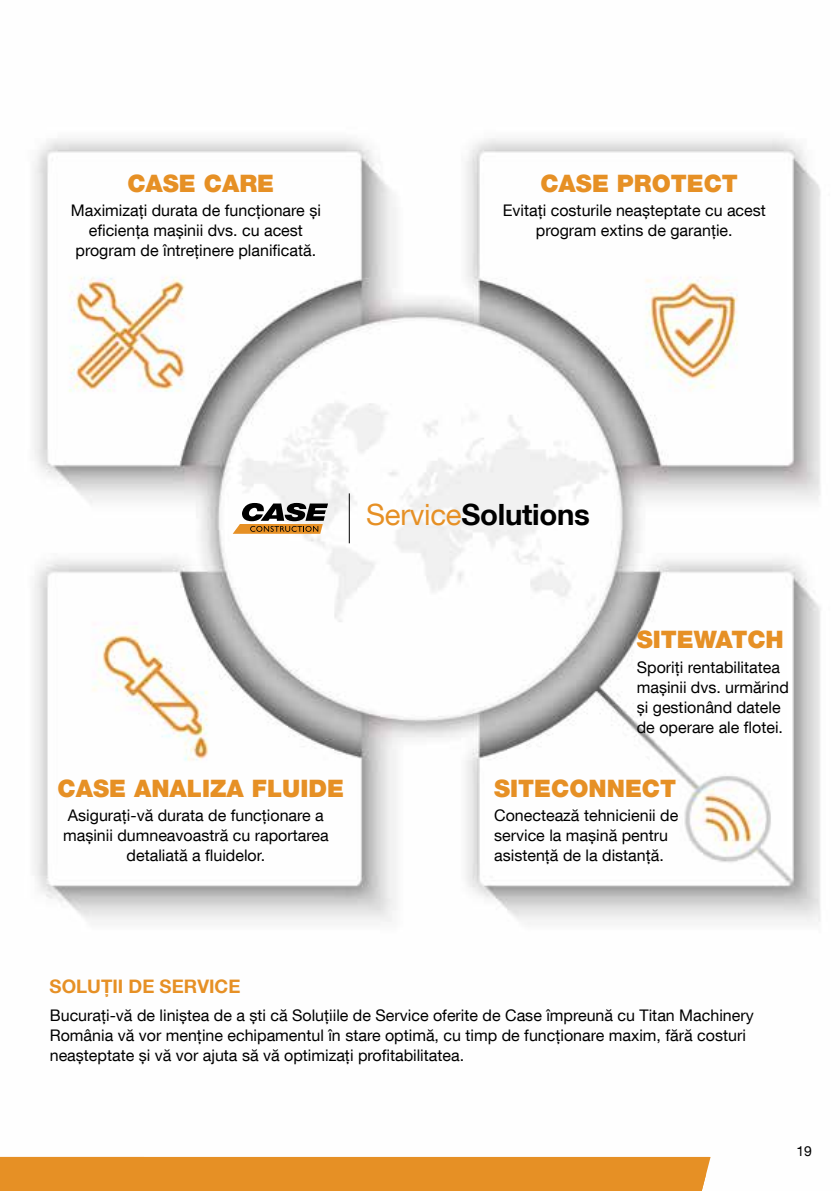
<style>
.page{position:relative;width:840px;height:1191px;background:#fff}
.page>*{position:absolute;margin:0;border:0;box-sizing:border-box;transform-origin:0 0}
.t1{font:700 29.2px "Helvetica Neue LT Com";letter-spacing:-.01em;color:#000}
.t2{font:900 24px "Helvetica Neue LT Com";color:#e69025}
.t3{font:700 18.6px "Helvetica Neue LT Com";color:#e69025}
.t4{font:16px/20px "Helvetica Neue LT Com";color:#000}
.t5{font:14px "Helvetica Neue LT Com";color:#000}
.s1{font-weight:400;color:#e69025}
</style>
<div class="page">
<img style="left:0;top:138px;width:821px;height:1021px">
<div style="left:0;top:1157px;width:710px;height:34px;background:#e69025"></div>
<svg style="left:232px;top:503px;width:96px;height:31px"></svg>
<hr style="left:349px;top:493px;width:1px;height:50px;background:#000">
<h2 class="t2" style="left:127px;top:168px;width:148px">CASE CARE</h2>
<p class="t4" style="left:71px;top:200px;width:251px;text-align:center">Maximizați durata de funcționare și eficiența mașinii dvs. cu acest program de întreținere planificată.</p>
<h2 class="t2" style="left:540px;top:168px;width:199px">CASE PROTECT</h2>
<p class="t4" style="left:502px;top:200px;width:264px;text-align:center">Evitați costurile neașteptate cu acest program extins de garanție.</p>
<h1 class="t1" style="left:366px;top:496px;width:225px"><span class="s1">Service</span>Solutions</h1>
<h2 class="t2" style="left:636px;top:625px;width:148px">SITEWATCH</h2>
<p class="t4" style="left:636px;top:656px;width:153px">Sporiți rentabilitatea mașinii dvs. urmărind și gestionând datele de operare ale flotei.</p>
<h2 class="t2" style="left:57px;top:774px;width:288px">CASE ANALIZA FLUIDE</h2>
<h2 class="t2" style="left:494px;top:774px;width:183px">SITECONNECT</h2>
<p class="t4" style="left:63px;top:805px;width:267px;text-align:center">Asigurați-vă durata de funcționare a mașinii dumneavoastră cu raportarea detaliată a fluidelor.</p>
<p class="t4" style="left:494px;top:805px;width:185px">Conectează tehnicienii de service la mașină pentru asistență de la distanță.</p>
<p class="t3" style="left:50px;top:974px;width:192px">SOLUȚII DE SERVICE</p>
<p class="t4" style="left:50px;top:1005px;width:705px">Bucurați-vă de liniștea de a ști că Soluțiile de Service oferite de Case împreună cu Titan Machinery<br>România vă vor menține echipamentul în stare optimă, cu timp de funcționare maxim, fără costuri neașteptate și vă vor ajuta să vă optimizați profitabilitatea.</p>
<p class="t5" style="left:796px;top:1142px;width:17px">19</p>
</div>
